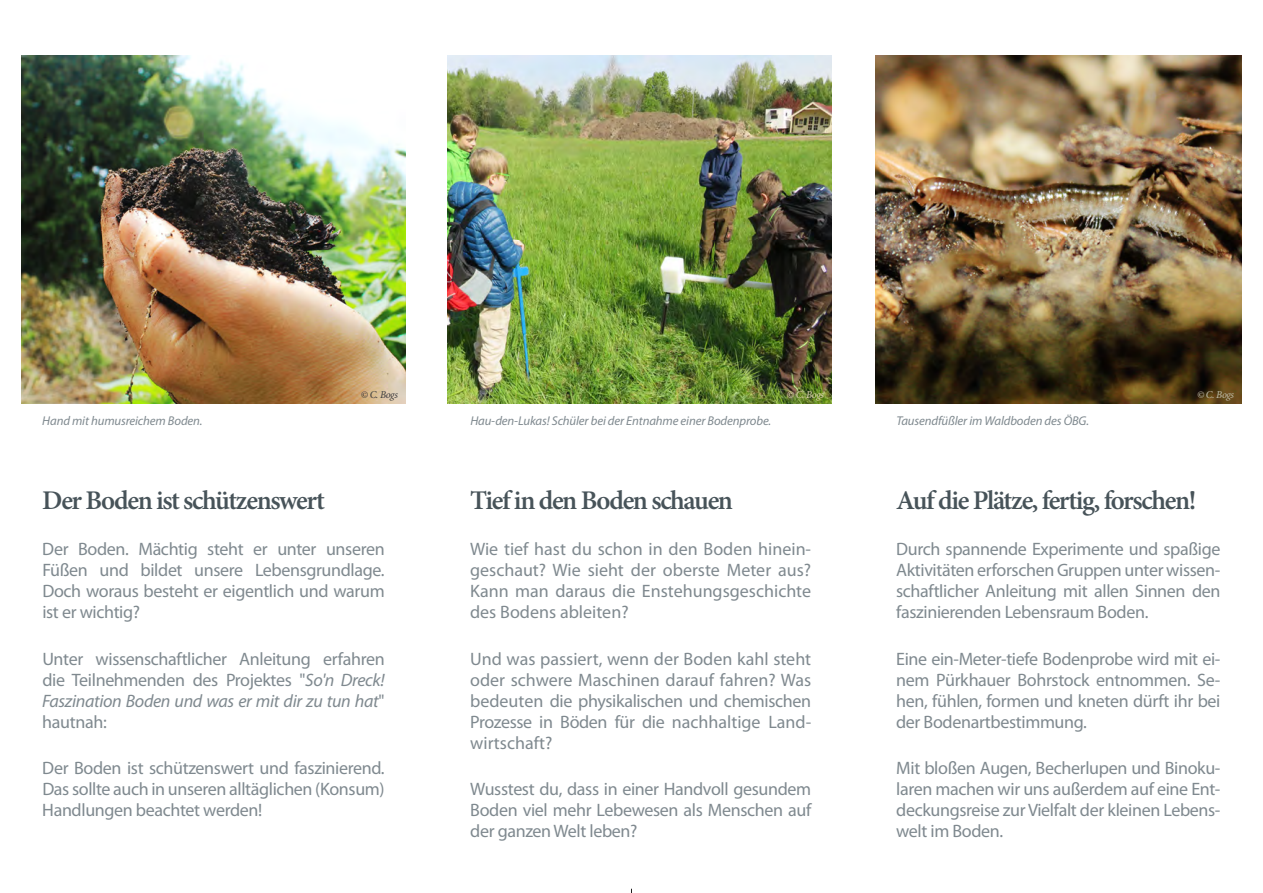
<style>
.page{position:relative;width:1263px;height:893px;background:#fff}
.page>*{position:absolute;margin:0;border:0;box-sizing:border-box;transform-origin:0 0}
.t1{font:600 27px "Minion Pro";letter-spacing:-.05em;color:#475359}
.t2{font:18px/21px "Myriad Pro";letter-spacing:-.02em;color:#7f898f;text-align:justify}
.t3{font:italic 12.75px "Myriad Pro";letter-spacing:-.01em;color:#7f898f}
.t4{font:italic 10.5px "Minion Pro";color:#3d3d3f}
.t5{font:italic 10.5px "Minion Pro";color:#dfd2b2}
.t6{font:italic 10.5px "Minion Pro";color:#bfbca9}
.s1{font-style:italic}
</style>
<div class="page">
<img style="left:876px;top:56px;width:365px;height:347px">
<img style="left:447px;top:56px;width:384px;height:347px">
<img style="left:21px;top:56px;width:384px;height:347px">
<p class="t4" style="left:361px;top:388px;width:39px">© C. Bogs</p>
<p class="t5" style="left:787px;top:388px;width:39px">© C. Bogs</p>
<p class="t6" style="left:1197px;top:388px;width:39px">© C. Bogs</p>
<p class="t3" style="left:42px;top:413px;width:162px">Hand mit humusreichem Boden.</p>
<p class="t3" style="left:470px;top:413px;width:302px">Hau-den-Lukas! Schüler bei der Entnahme einer Bodenprobe.</p>
<p class="t3" style="left:896px;top:413px;width:194px">Tausendfüßler im Waldboden des ÖBG.</p>
<h1 class="t1" style="left:42px;top:481px;width:284px">Der Boden ist schützenswert</h1>
<p class="t2" style="left:42px;top:538px;width:344px">Der Boden. Mächtig steht er unter unseren Füßen und bildet unsere Lebensgrundlage.<br>Doch woraus besteht er eigentlich und warum ist er wichtig?</p>
<p class="t2" style="left:42px;top:648px;width:344px">Unter wissenschaftlicher Anleitung erfahren die Teilnehmenden des Projektes "<span class="s1">So'n Dreck!<br>Faszination Boden und was er mit dir zu tun hat</span>" hautnah:</p>
<p class="t2" style="left:42px;top:757px;width:344px">Der Boden ist schützenswert und faszinierend.<br>Das sollte auch in unseren alltäglichen (Konsum)<br>Handlungen beachtet werden!</p>
<h1 class="t1" style="left:470px;top:481px;width:264px">Tief in den Boden schauen</h1>
<p class="t2" style="left:470px;top:538px;width:343px">Wie tief hast du schon in den Boden hinein&shy;geschaut? Wie sieht der oberste Meter aus?<br>Kann man daraus die Enstehungsgeschichte des Bodens ableiten?</p>
<p class="t2" style="left:470px;top:648px;width:343px">Und was passiert, wenn der Boden kahl steht oder schwere Maschinen darauf fahren? Was bedeuten die physikalischen und chemischen Prozesse in Böden für die nachhaltige Land&shy;wirtschaft?</p>
<p class="t2" style="left:470px;top:778px;width:343px">Wusstest du, dass in einer Handvoll gesundem Boden viel mehr Lebewesen als Menschen auf der ganzen Welt leben?</p>
<h1 class="t1" style="left:896px;top:481px;width:302px">Auf die Plätze, fertig, forschen!</h1>
<p class="t2" style="left:896px;top:538px;width:326px">Durch spannende Experimente und spaßige Aktivitäten erforschen Gruppen unter wissen&shy;schaftlicher Anleitung mit allen Sinnen den faszinierenden Lebensraum Boden.</p>
<p class="t2" style="left:896px;top:648px;width:326px">Eine ein-Meter-tiefe Bodenprobe wird mit ei&shy;nem Pürkhauer Bohrstock entnommen. Se&shy;hen, fühlen, formen und kneten dürft ihr bei der Bodenartbestimmung.</p>
<p class="t2" style="left:896px;top:757px;width:326px">Mit bloßen Augen, Becherlupen und Binoku&shy;laren machen wir uns außerdem auf eine Ent&shy;deckungsreise zurVielfalt der kleinen Lebens&shy;welt im Boden.</p>
</div>
